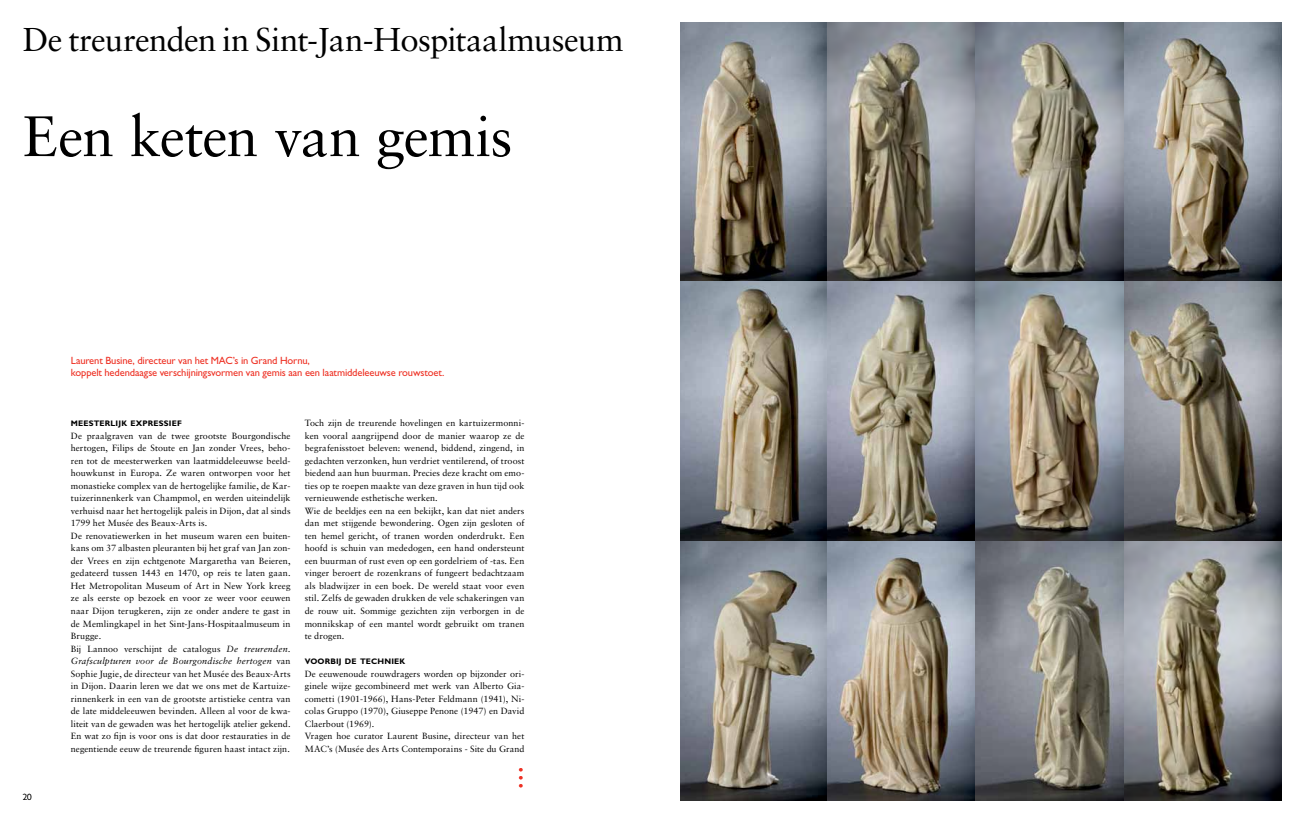
<style>
.page{position:relative;width:1304px;height:823px;background:#fff}
.page>*{position:absolute;margin:0;border:0;box-sizing:border-box;transform-origin:0 0}
.t1{font:57px "Sabon";letter-spacing:-.02em;color:#000}
.t2{font:33px "Sabon";letter-spacing:-.02em;color:#000}
.t3{font:25px "Sabon";color:#ee3124}
.t4{font:10.5px/12.5px "Gill Sans";letter-spacing:-.015em;color:#ee3124}
.t5{font:9px/12.5px "Sabon";letter-spacing:.01em;color:#000}
.t6{font:300 9px "Gill Sans";color:#000}
.t7{font:700 8.1px "Gill Sans";letter-spacing:.025em;color:#000}
.s1{font-style:italic}
</style>
<div class="page">
<img style="left:680px;top:23px;width:601px;height:776px">
<h2 class="t2" style="left:23px;top:20px;width:602px">De treurenden in Sint-Jan-Hospitaalmuseum</h2>
<h1 class="t1" style="left:23px;top:102px;width:491px">Een keten van gemis</h1>
<p class="t4" style="left:71px;top:354px;width:375px">Laurent Busine, directeur van het MAC’s in Grand Hornu,<br>koppelt hedendaagse verschijningsvormen van gemis aan een laatmiddeleeuwse rouwstoet.</p>
<p class="t6" style="left:23px;top:791px;width:10px">20</p>
<p class="t7" style="left:71px;top:418px;width:113px">MEESTERLIJK EXPRESSIEF</p>
<p class="t5" style="left:71px;top:429px;width:221px">De praalgraven van de twee grootste Bourgondische hertogen, Filips de Stoute en Jan zonder Vrees, beho&shy;ren tot de meesterwerken van laatmiddeleeuwse beeld&shy;houwkunst in Europa. Ze waren ontworpen voor het monastieke complex van de hertogelijke familie, de Kar&shy;tuizerinnenkerk van Champmol, en werden uiteindelijk verhuisd naar het hertogelijk paleis in Dijon, dat al sinds 1799 het Musée des Beaux-Arts is.<br>De renovatiewerken in het museum waren een buiten&shy;kans om 37 albasten pleuranten bij het graf van Jan zon&shy;der Vrees en zijn echtgenote Margaretha van Beieren, gedateerd tussen 1443 en 1470, op reis te laten gaan.<br>Het Metropolitan Museum of Art in New York kreeg ze als eerste op bezoek en voor ze weer voor eeuwen naar Dijon terugkeren, zijn ze onder andere te gast in de Memlingkapel in het Sint-Jans-Hospitaalmuseum in Brugge.<br>Bij Lannoo verschijnt de catalogus <span class="s1">De treurenden.<br>Grafsculpturen voor de Bourgondische hertogen</span> van Sophie Jugie, de directeur van het Musée des Beaux-Arts in Dijon. Daarin leren we dat we ons met de Kartuize&shy;rinnenkerk in een van de grootste artistieke centra van de late middeleeuwen bevinden. Alleen al voor de kwa&shy;liteit van de gewaden was het hertogelijk atelier gekend.<br>En wat zo fijn is voor ons is dat door restauraties in de negentiende eeuw de treurende figuren haast intact zijn.</p>
<p class="t5" style="left:305px;top:416px;width:221px">Toch zijn de treurende hovelingen en kartuizermonni&shy;ken vooral aangrijpend door de manier waarop ze de begrafenisstoet beleven: wenend, biddend, zingend, in gedachten verzonken, hun verdriet ventilerend, of troost biedend aan hun buurman. Precies deze kracht om emo&shy;ties op te roepen maakte van deze graven in hun tijd ook vernieuwende esthetische werken.<br>Wie de beeldjes een na een bekijkt, kan dat niet anders dan met stijgende bewondering. Ogen zijn gesloten of ten hemel gericht, of tranen worden onderdrukt. Een hoofd is schuin van mededogen, een hand ondersteunt een buurman of rust even op een gordelriem of -tas. Een vinger beroert de rozenkrans of fungeert bedachtzaam als bladwijzer in een boek. De wereld staat voor even stil. Zelfs de gewaden drukken de vele schakeringen van de rouw uit. Sommige gezichten zijn verborgen in de monnikskap of een mantel wordt gebruikt om tranen te drogen.</p>
<p class="t7" style="left:305px;top:656px;width:102px">VOORBIJ DE TECHNIEK</p>
<p class="t5" style="left:305px;top:666px;width:221px">De eeuwenoude rouwdragers worden op bijzonder ori&shy;ginele wijze gecombineerd met werk van Alberto Gia&shy;cometti (1901-1966), Hans-Peter Feldmann (1941), Ni&shy;colas Gruppo (1970), Giuseppe Penone (1947) en David Claerbout (1969).<br>Vragen hoe curator Laurent Busine, directeur van het MAC’s (Musée des Arts Contemporains - Site du Grand</p>
<h3 class="t3" style="left:517px;top:755px;width:8px">...</h3>
</div>
